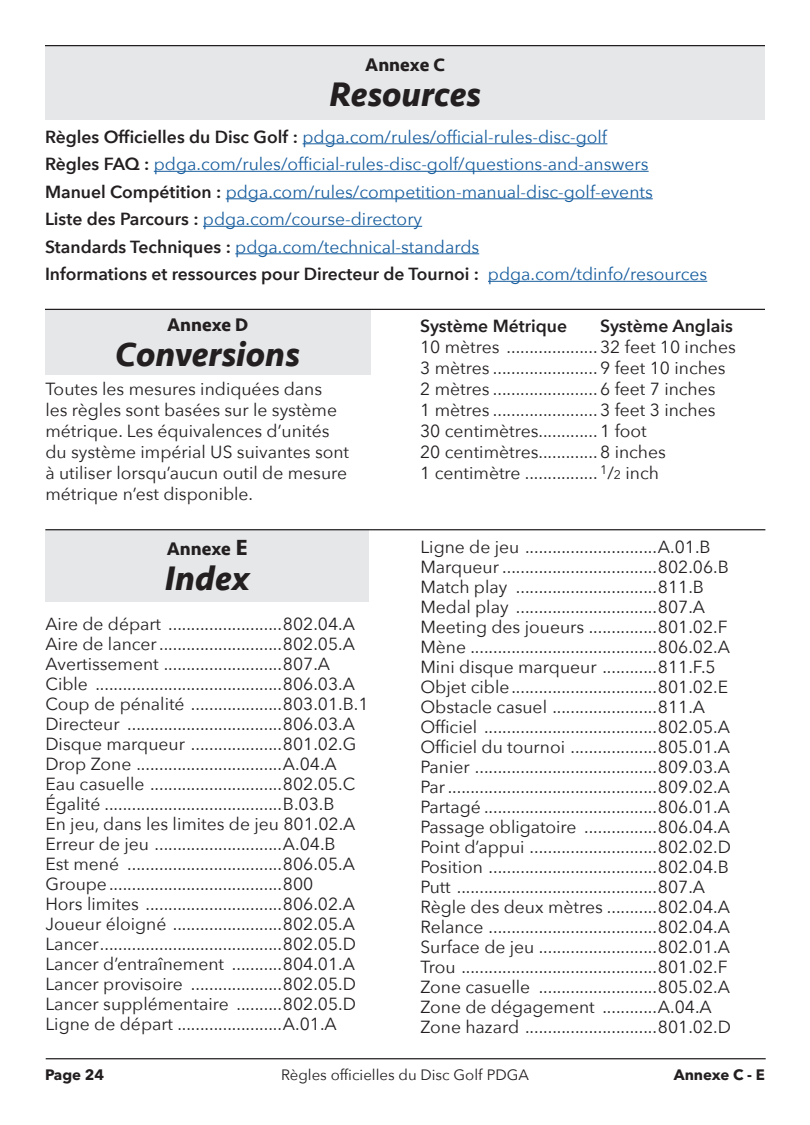
<style>
.page{position:relative;width:810px;height:1125px;background:#fff}
.page>*{position:absolute;margin:0;border:0;box-sizing:border-box;transform-origin:0 0}
.t1{font:italic 700 35px "Seravek";color:#231f20}
.t2{font:700 18.75px "Seravek";color:#231f20}
.old_2{font:17.5px/21px "Avenir Next";color:#231f20}
.t3{font:17.5px "Avenir Next";color:#175d9e}
.t4{font:600 17.5px "Avenir Next";color:#231f20}
.t5{font:15px "Avenir Next";color:#231f20}
.t6{font:700 15px "Avenir Next LT Pro";color:#231f20}
.s1{font-weight:600;color:#231f20}
.s2{font-weight:400;color:#175d9e}
.s3{font-size:22.5px}
.s4{font-size:12.5px}
</style>
<div class="page">
<hr style="left:46px;top:1058px;width:720px;height:1px;background:#231f20">
<div style="left:45px;top:529px;width:324px;height:72px;background:#e6e7e9"></div>
<hr style="left:303px;top:143px;width:304px;height:1px;background:#175d9e">
<hr style="left:154px;top:171px;width:495px;height:1px;background:#175d9e">
<hr style="left:226px;top:198px;width:427px;height:1px;background:#175d9e">
<hr style="left:203px;top:226px;width:219px;height:1px;background:#175d9e">
<hr style="left:235px;top:253px;width:244px;height:1px;background:#175d9e">
<hr style="left:488px;top:281px;width:219px;height:1px;background:#175d9e">
<div style="left:45px;top:45px;width:720px;height:75px;background:#e6e7e9"></div>
<div style="left:45px;top:310px;width:325px;height:65px;background:#e6e7e9"></div>
<hr style="left:45px;top:529px;width:720px;height:1px;background:#231f20">
<hr style="left:45px;top:309px;width:720px;height:1px;background:#231f20">
<hr style="left:45px;top:45px;width:720px;height:1px;background:#231f20">
<p class="t2" style="left:365px;top:50px;width:81px">Annexe C</p>
<p class="t1" style="left:329px;top:65px;width:153px">Resources</p>
<p class="t3" style="left:45px;top:122px;width:564px"><span class="s1">Règles Officielles du Disc Golf :</span> pdga.com/rules/official-rules-disc-golf</p>
<p class="t3" style="left:45px;top:149px;width:605px"><span class="s1">Règles FAQ :</span> pdga.com/rules/official-rules-disc-golf/questions-and-answers</p>
<p class="t3" style="left:45px;top:177px;width:609px"><span class="s1">Manuel Compétition :</span> pdga.com/rules/competition-manual-disc-golf-events</p>
<p class="t3" style="left:45px;top:204px;width:379px"><span class="s1">Liste des Parcours :</span> pdga.com/course-directory</p>
<p class="t3" style="left:45px;top:232px;width:436px"><span class="s1">Standards Techniques :</span> pdga.com/technical-standards</p>
<p class="t4" style="left:45px;top:259px;width:664px">Informations et ressources pour Directeur de Tournoi : <span class="s2">pdga.com/tdinfo/resources</span></p>
<p class="t2" style="left:167px;top:310px;width:83px">Annexe D</p>
<p class="t1" style="left:116px;top:325px;width:186px">Conversions</p>
<p class="old_2" style="left:45px;top:378px;width:305px">Toutes les mesures indiquées dans<br>les règles sont basées sur le système métrique. Les équivalences d’unités du système impérial US suivantes sont à utiliser lorsqu’aucun outil de mesure métrique n’est disponible.</p>
<p class="t2" style="left:167px;top:534px;width:82px">Annexe <span class="s3">E</span></p>
<p class="t1" style="left:165px;top:549px;width:87px">Index</p>
<p class="old_2" style="left:45px;top:613px;width:311px">Aire de départ .........................802.04.A</p>
<p class="old_2" style="left:45px;top:633px;width:311px">Aire de lancer...........................802.05.A</p>
<p class="old_2" style="left:45px;top:653px;width:286px">Avertissement ..........................807.A</p>
<p class="old_2" style="left:45px;top:673px;width:311px">Cible .........................................806.03.A</p>
<p class="old_2" style="left:45px;top:693px;width:325px">Coup de pénalité ....................803.01.B.1</p>
<p class="old_2" style="left:45px;top:713px;width:311px">Directeur ..................................806.03.A</p>
<p class="old_2" style="left:45px;top:733px;width:312px">Disque marqueur ....................801.02.G</p>
<p class="old_2" style="left:45px;top:753px;width:293px">Drop Zone ................................A.04.A</p>
<p class="old_2" style="left:45px;top:773px;width:311px">Eau casuelle .............................802.05.C</p>
<p class="old_2" style="left:45px;top:793px;width:291px">Égalité .......................................B.03.B</p>
<p class="old_2" style="left:45px;top:813px;width:312px">En jeu, dans les limites de jeu 801.02.A</p>
<p class="old_2" style="left:45px;top:833px;width:292px">Erreur de jeu ............................A.04.B</p>
<p class="old_2" style="left:45px;top:853px;width:311px">Est mené ..................................806.05.A</p>
<p class="old_2" style="left:45px;top:873px;width:269px">Groupe......................................800</p>
<p class="old_2" style="left:45px;top:893px;width:311px">Hors limites ..............................806.02.A</p>
<p class="old_2" style="left:45px;top:913px;width:311px">Joueur éloigné ........................802.05.A</p>
<p class="old_2" style="left:45px;top:933px;width:312px">Lancer........................................802.05.D</p>
<p class="old_2" style="left:45px;top:953px;width:311px">Lancer d’entraînement ...........804.01.A</p>
<p class="old_2" style="left:45px;top:973px;width:312px">Lancer provisoire ....................802.05.D</p>
<p class="old_2" style="left:45px;top:993px;width:312px">Lancer supplémentaire ..........802.05.D</p>
<p class="old_2" style="left:45px;top:1013px;width:293px">Ligne de départ .......................A.01.A</p>
<p class="t4" style="left:420px;top:311px;width:149px">Système Métrique</p>
<p class="t4" style="left:600px;top:311px;width:134px">Système Anglais</p>
<p class="old_2" style="left:420px;top:336px;width:317px">10 mètres .................... 32 feet 10 inches</p>
<p class="old_2" style="left:420px;top:357px;width:307px">3 mètres ....................... 9 feet 10 inches</p>
<p class="old_2" style="left:420px;top:378px;width:297px">2 mètres ....................... 6 feet 7 inches</p>
<p class="old_2" style="left:420px;top:399px;width:297px">1 mètres ....................... 3 feet 3 inches</p>
<p class="old_2" style="left:420px;top:420px;width:228px">30 centimètres............. 1 foot</p>
<p class="old_2" style="left:420px;top:441px;width:247px">20 centimètres............. 8 inches</p>
<p class="old_2" style="left:420px;top:462px;width:240px">1 centimètre ................ <sup>1</sup>/<span class="s4">2</span> inch</p>
<p class="old_2" style="left:420px;top:536px;width:292px">Ligne de jeu .............................A.01.B</p>
<p class="old_2" style="left:420px;top:556px;width:310px">Marqueur ..................................802.06.B</p>
<p class="old_2" style="left:420px;top:576px;width:285px">Match play ...............................811.B</p>
<p class="old_2" style="left:420px;top:596px;width:286px">Medal play ...............................807.A</p>
<p class="old_2" style="left:420px;top:616px;width:309px">Meeting des joueurs ...............801.02.F</p>
<p class="old_2" style="left:420px;top:636px;width:311px">Mène .........................................806.02.A</p>
<p class="old_2" style="left:420px;top:656px;width:297px">Mini disque marqueur ............811.F.5</p>
<p class="old_2" style="left:420px;top:676px;width:309px">Objet cible................................801.02.E</p>
<p class="old_2" style="left:420px;top:696px;width:286px">Obstacle casuel .......................811.A</p>
<p class="old_2" style="left:420px;top:716px;width:311px">Officiel ......................................802.05.A</p>
<p class="old_2" style="left:420px;top:736px;width:311px">Officiel du tournoi ...................805.01.A</p>
<p class="old_2" style="left:420px;top:756px;width:311px">Panier ........................................809.03.A</p>
<p class="old_2" style="left:420px;top:776px;width:311px">Par..............................................809.02.A</p>
<p class="old_2" style="left:420px;top:796px;width:311px">Partagé ......................................806.01.A</p>
<p class="old_2" style="left:420px;top:816px;width:311px">Passage obligatoire ................806.04.A</p>
<p class="old_2" style="left:420px;top:836px;width:312px">Point d’appui ............................802.02.D</p>
<p class="old_2" style="left:420px;top:856px;width:310px">Position .....................................802.04.B</p>
<p class="old_2" style="left:420px;top:876px;width:286px">Putt ............................................807.A</p>
<p class="old_2" style="left:420px;top:896px;width:311px">Règle des deux mètres ...........802.04.A</p>
<p class="old_2" style="left:420px;top:916px;width:311px">Relance .....................................802.04.A</p>
<p class="old_2" style="left:420px;top:936px;width:311px">Surface de jeu ..........................802.01.A</p>
<p class="old_2" style="left:420px;top:956px;width:309px">Trou ...........................................801.02.F</p>
<p class="old_2" style="left:420px;top:976px;width:311px">Zone casuelle ..........................805.02.A</p>
<p class="old_2" style="left:420px;top:996px;width:293px">Zone de dégagement ............A.04.A</p>
<p class="old_2" style="left:420px;top:1016px;width:312px">Zone hazard .............................801.02.D</p>
<p class="t6" style="left:45px;top:1065px;width:61px">Page 24</p>
<p class="t5" style="left:281px;top:1062px;width:249px">Règles officielles du Disc Golf PDGA</p>
<p class="t6" style="left:674px;top:1065px;width:93px">Annexe C - E</p>
</div>
